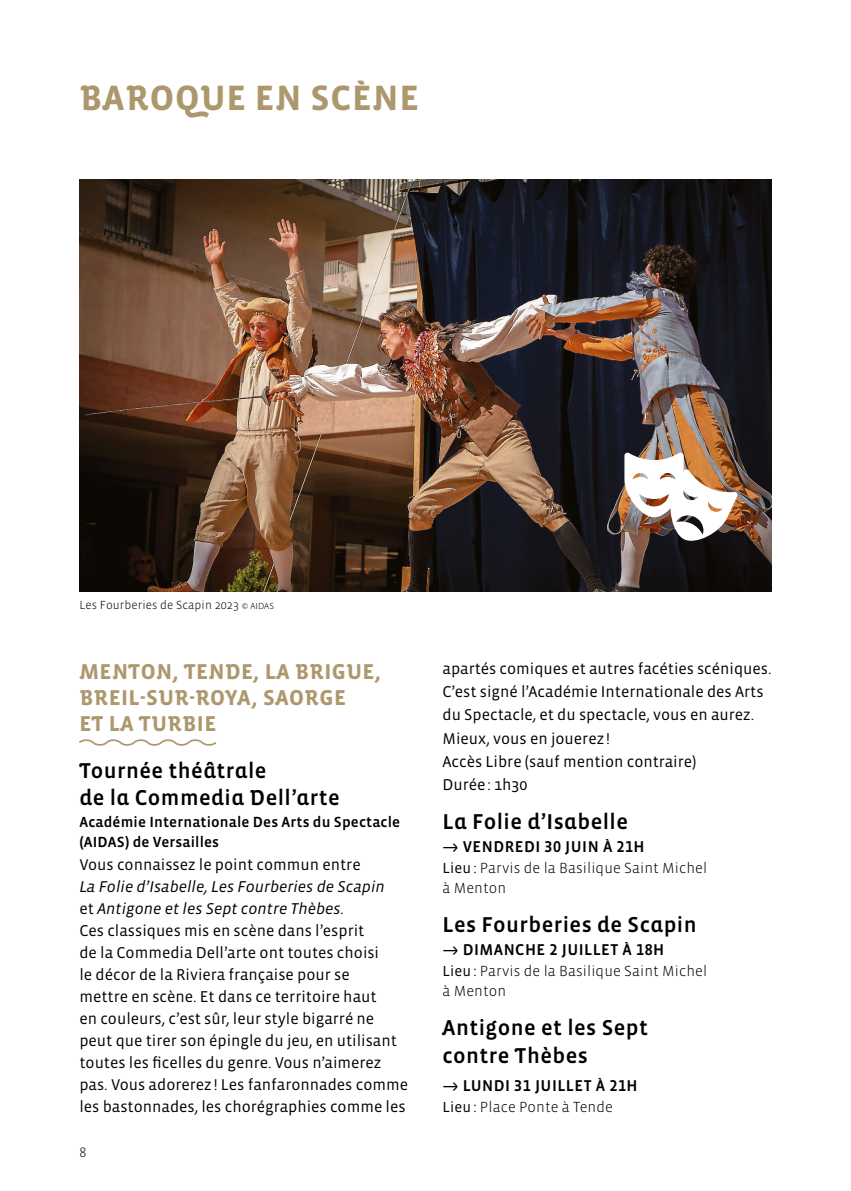
<style>
.page{position:relative;width:851px;height:1191px;background:#fff}
.page>*{position:absolute;margin:0;border:0;box-sizing:border-box;transform-origin:0 0}
.t1{font:700 36px "Vista Sans OTCE";letter-spacing:.02em;color:#ad986e}
.t2{font:500 22px/27px "Vista Sans OTCE";letter-spacing:.02em;color:#000}
.t3{font:700 22px/26px "Vista Sans OTCE";letter-spacing:.02em;color:#ad986e}
.t4{font:16px/22px "Vista Sans OTCE";color:#000}
.t5{font:500 16px "Vista Sans OTCE";letter-spacing:.03em;color:#000}
.t6{font:300 15px/20.6px "Vista Sans OTCE";letter-spacing:.01em;color:#000}
.t7{font:500 15px/20px "Vista Sans OTCE";letter-spacing:.01em;color:#000}
.t8{font:300 14px "Vista Sans OTCE";color:#000}
.t9{font:300 12px "Vista Sans OTCE";letter-spacing:.01em;color:#000}
.s1{font-size:9px}
.s2{font-style:italic}
.s3{font-weight:400}
</style>
<div class="page">
<svg style="left:79px;top:739px;width:138px;height:7px"></svg>
<img style="left:79px;top:179px;width:692px;height:413px">
<img style="left:624px;top:453px;width:113px;height:92px">
<h1 class="t1" style="left:79px;top:77px;width:341px">BAROQUE EN SCÈNE</h1>
<p class="t9" style="left:79px;top:598px;width:196px">Les Fourberies de Scapin 2023 <span class="s1">© AIDAS</span></p>
<h2 class="t3" style="left:79px;top:658px;width:303px">MENTON, TENDE, LA BRIGUE,<br>BREIL-SUR-ROYA, SAORGE<br>ET LA TURBIE</h2>
<h2 class="t2" style="left:79px;top:756px;width:262px">Tournée théâtrale<br>de la Commedia Dell’arte</h2>
<p class="t7" style="left:79px;top:812px;width:322px">Académie Internationale Des Arts du Spectacle (AIDAS) de Versailles</p>
<p class="t4" style="left:79px;top:853px;width:283px">Vous connaissez le point commun entre</p>
<p class="t4" style="left:79px;top:875px;width:330px"><span class="s2">La Folie d’Isabelle, Les Fourberies de Scapin<br></span>et <span class="s2">Antigone et les Sept contre Thèbes.<br></span>Ces classiques mis en scène dans l’esprit<br>de la Commedia Dell’arte ont toutes choisi<br>le décor de la Riviera française pour se<br>mettre en scène. Et dans ce territoire haut<br>en couleurs, c’est sûr, leur style bigarré ne peut que tirer son épingle du jeu, en utilisant toutes les ficelles du genre. Vous n’aimerez pas. Vous adorerez ! Les fanfaronnades comme les bastonnades, les chorégraphies comme les</p>
<p class="t8" style="left:79px;top:1144px;width:8px">8</p>
<p class="t4" style="left:442px;top:656px;width:330px;line-height:23.2px">apartés comiques et autres facéties scéniques.<br>C’est signé l’Académie Internationale des Arts du Spectacle, et du spectacle, vous en aurez.<br>Mieux, vous en jouerez !<br>Accès Libre (sauf mention contraire)<br>Durée: 1h30</p>
<h2 class="t2" style="left:442px;top:808px;width:187px">La Folie d’Isabelle</h2>
<p class="t5" style="left:462px;top:837px;width:183px">VENDREDI 30 JUIN À 21H</p>
<p class="t6" style="left:442px;top:857px;width:266px"><span class="s3">Lieu:</span> Parvis de la Basilique Saint Michel à Menton</p>
<h2 class="t2" style="left:442px;top:911px;width:255px">Les Fourberies de Scapin</h2>
<p class="t5" style="left:462px;top:940px;width:203px">DIMANCHE 2 JUILLET À 18H</p>
<p class="t6" style="left:442px;top:960px;width:266px"><span class="s3">Lieu:</span> Parvis de la Basilique Saint Michel à Menton</p>
<h2 class="t2" style="left:442px;top:1014px;width:207px;line-height:27.6px">Antigone et les Sept contre Thèbes</h2>
<p class="t5" style="left:462px;top:1076px;width:176px">LUNDI 31 JUILLET À 21H</p>
<p class="t6" style="left:442px;top:1096px;width:172px"><span class="s3">Lieu:</span> Place Ponte à Tende</p>
</div>
